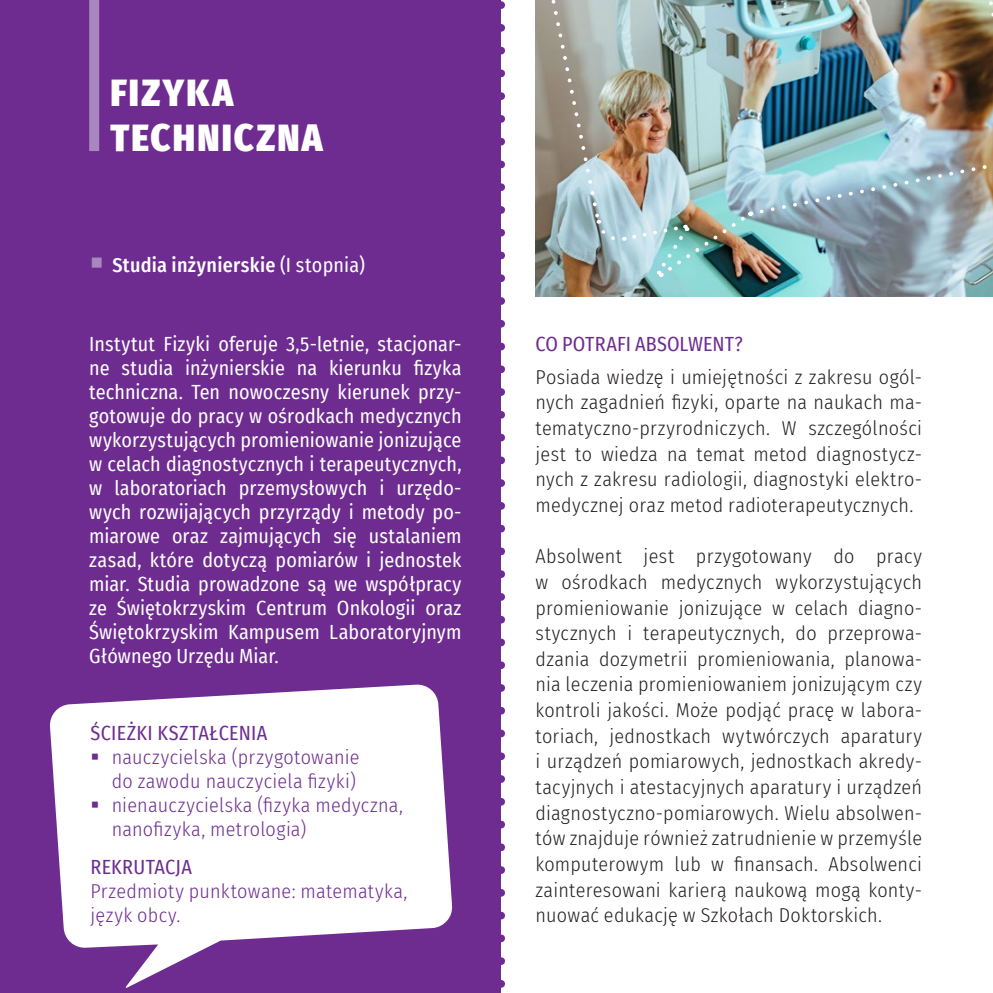
<style>
.page{position:relative;width:993px;height:993px;background:#fff}
.page>*{position:absolute;margin:0;border:0;box-sizing:border-box;transform-origin:0 0}
.t1{font:900 37.5px/45px "Fira Sans Condensed";letter-spacing:.06em;color:#fff}
.t2{font:300 20px/25.5px "Fira Sans Condensed";letter-spacing:.015em;color:#231f20;text-align:justify}
.t3{font:20px/24px "Fira Sans Condensed";letter-spacing:.005em;color:#fff;text-align:justify}
.t4{font:300 20px/24px "Fira Sans Condensed";letter-spacing:.015em;color:#6e2c91}
.t5{font:20px "Fira Sans Condensed";letter-spacing:.01em;color:#6e2c91}
.t6{font:500 20px "Fira Sans Condensed";letter-spacing:.015em;color:#fff}
.s1{font-weight:400}
</style>
<div class="page">
<div style="left:0;top:0;width:500px;height:992px;background:#6e2c91"></div>
<img style="left:535px;top:0;width:457px;height:296px">
<svg style="left:49px;top:684px;width:403px;height:304px;fill:#fff"></svg>
<img style="left:549px;top:0;width:444px;height:277px">
<div style="left:89px;top:0;width:10px;height:151px;background:#a787be"></div>
<svg style="left:497px;top:0;width:8px;height:993px"></svg>
<svg style="left:92px;top:753px;width:6px;height:6px"></svg>
<svg style="left:92px;top:801px;width:6px;height:6px"></svg>
<h1 class="t1" style="left:110px;top:67px;width:214px">FIZYKA<br>TECHNICZNA</h1>
<p class="t6" style="left:112px;top:249px;width:254px">Studia inżynierskie <span class="s1">(I stopnia)</span></p>
<p class="t3" style="left:89px;top:331px;width:374px">Instytut Fizyki oferuje 3,5-letnie, stacjonar&shy;ne studia inżynierskie na kierunku fizyka techniczna. Ten nowoczesny kierunek przy&shy;gotowuje do pracy w ośrodkach medycznych wykorzystujących promieniowanie jonizujące w celach diagnostycznych i terapeutycznych, w laboratoriach przemysłowych i urzędo&shy;wych rozwijających przyrządy i metody po&shy;miarowe oraz zajmujących się ustalaniem zasad, które dotyczą pomiarów i jednostek miar. Studia prowadzone są we współpracy ze Świętokrzyskim Centrum Onkologii oraz Świętokrzyskim Kampusem Laboratoryjnym Głównego Urzędu Miar.</p>
<p class="t5" style="left:535px;top:329px;width:209px">CO POTRAFI ABSOLWENT?</p>
<p class="t2" style="left:535px;top:364px;width:388px">Posiada wiedzę i umiejętności z zakresu ogól&shy;nych zagadnień fizyki, oparte na naukach ma&shy;tematyczno-przyrodniczych. W szczególności jest to wiedza na temat metod diagnostycz&shy;nych z zakresu radiologii, diagnostyki elektro&shy;medycznej oraz metod radioterapeutycznych.</p>
<p class="t2" style="left:535px;top:543px;width:388px">Absolwent jest przygotowany do pracy w ośrodkach medycznych wykorzystujących promieniowanie jonizujące w celach diagno&shy;stycznych i terapeutycznych, do przeprowa&shy;dzania dozymetrii promieniowania, planowa&shy;nia leczenia promieniowaniem jonizującym czy kontroli jakości. Może podjąć pracę w labora&shy;toriach, jednostkach wytwórczych aparatury i urządzeń pomiarowych, jednostkach akredy&shy;tacyjnych i atestacyjnych aparatury i urządzeń diagnostyczno-pomiarowych. Wielu absolwen&shy;tów znajduje również zatrudnienie w przemyśle komputerowym lub w finansach. Absolwenci zainteresowani karierą naukową mogą konty&shy;nuować edukację w Szkołach Doktorskich.</p>
<p class="t5" style="left:90px;top:717px;width:178px">ŚCIEŻKI KSZTAŁCENIA</p>
<p class="t4" style="left:112px;top:744px;width:292px">nauczycielska (przygotowanie<br>do zawodu nauczyciela fizyki) nienauczycielska (fizyka medyczna, nanofizyka, metrologia)</p>
<p class="t5" style="left:90px;top:851px;width:103px">REKRUTACJA</p>
<p class="t4" style="left:90px;top:878px;width:318px">Przedmioty punktowane: matematyka, język obcy.</p>
</div>
